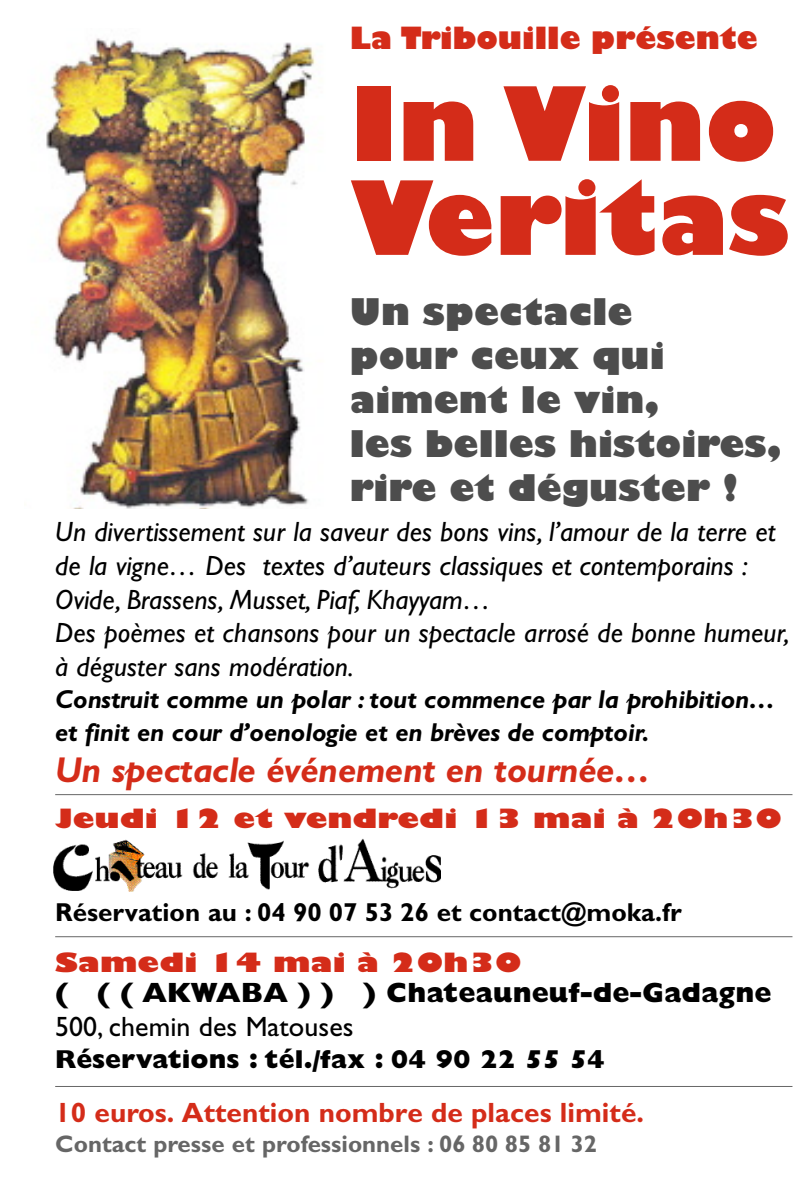
<style>
.page{position:relative;width:800px;height:1184px;background:#fff}
.page>*{position:absolute;margin:0;border:0;box-sizing:border-box;transform-origin:0 0}
.t1{font:800 100px/94px "Gill Sans";color:#d42c19}
.t2{font:800 36px/44px "Gill Sans";color:#4d4d4d}
.t3{font:italic 700 36px "Gill Sans";letter-spacing:-.015em;color:#d42c19}
.t4{font:800 30px "Gill Sans";color:#d42c19}
.t5{font:italic 28px/33.6px "Gill Sans";color:#000}
.t6{font:700 28px "Gill Sans";color:#d42c19}
.t7{font:800 28px "Gill Sans";color:#000}
.t8{font:28px "Gill Sans";color:#000}
.t9{font:italic 700 26px/32.6px "Gill Sans";letter-spacing:-.01em;color:#000}
.t10{font:800 26px "Gill Sans";color:#d42c19;scale:1.2 1}
.t11{font:700 26px "Gill Sans";color:#000}
.t12{font:800 26px "Gill Sans";color:#000}
.t13{font:700 24px "Gill Sans";color:#666}
</style>
<div class="page">
<img style="left:46px;top:38px;width:270px;height:471px">
<img style="left:53px;top:838px;width:388px;height:54px">
<hr style="left:55px;top:794px;width:737px;height:1px;background:#666">
<hr style="left:55px;top:936px;width:737px;height:1px;background:#666">
<hr style="left:55px;top:1086px;width:737px;height:1px;background:#666">
<p class="t4" style="left:350px;top:27px;width:409px">La Tribouille présente</p>
<h1 class="t1" style="left:350px;top:85px;width:442px">In Vino<br>Veritas</h1>
<p class="t2" style="left:350px;top:293px;width:433px">Un spectacle<br>pour ceux qui aiment le vin,<br>les belles histoires, rire et déguster !</p>
<p class="t5" style="left:55px;top:518px;width:736px">Un divertissement sur la saveur des bons vins, l’amour de la terre et de la vigne… Des textes d’auteurs classiques et contemporains :<br>Ovide, Brassens, Musset, Piaf, Khayyam…<br>Des poèmes et chansons pour un spectacle arrosé de bonne humeur, à déguster sans modération.</p>
<p class="t9" style="left:55px;top:686px;width:722px">Construit comme un polar : tout commence par la pro h ib itio n … et finit en cour d’oenologie et en brèves de comptoir.</p>
<p class="t3" style="left:55px;top:757px;width:597px">Un spectacle événement en tournée…</p>
<p class="t10" style="left:55px;top:808px;width:607px">Jeudi 12 et vendredi 13 mai à 20h30</p>
<p class="t11" style="left:55px;top:903px;width:628px">Réservation au : 04 90 07 53 26 et contact@moka.fr</p>
<p class="t10" style="left:55px;top:952px;width:390px">Samedi 14 mai à 20h30</p>
<p class="t7" style="left:55px;top:983px;width:718px">( ( ( AKWABA ) ) ) Chateauneuf-de-Gadagne</p>
<p class="t8" style="left:55px;top:1017px;width:300px">500, chemin des Matouses</p>
<p class="t12" style="left:55px;top:1051px;width:551px">Réservations : tél./fax : 04 90 22 55 54</p>
<p class="t6" style="left:55px;top:1103px;width:590px">10 euros. Attention nombre de places limité.</p>
<p class="t13" style="left:55px;top:1136px;width:544px">Contact presse et professionnels : 06 80 85 81 32</p>
</div>
